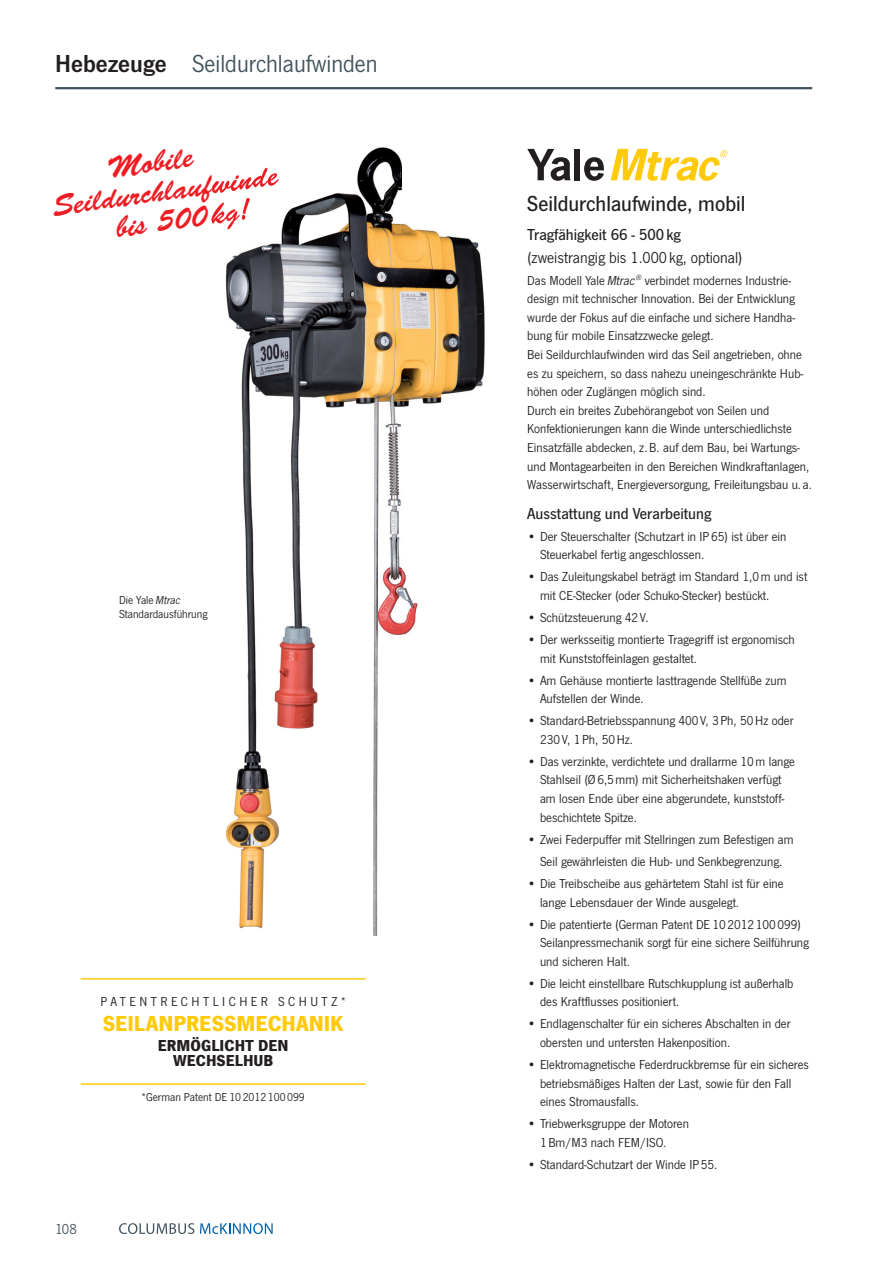
<style>
.page{position:relative;width:893px;height:1263px;background:#fff}
.page>*{position:absolute;margin:0;border:0;box-sizing:border-box;transform-origin:0 0}
.t1{font:30px "Brush Script Std";color:#ee1d23}
.t2{font:25.5px "News Got";color:#40525b}
.t3{font:500 22.5px "News Got";color:#231f20}
.t4{font:700 22.5px "News Got";letter-spacing:-.005em;color:#feca0a}
.t5{font:500 16.5px "News Got";color:#231f20}
.t6{font:16.5px "News Got";color:#231f20}
.t7{font:700 16.5px/15px "News Got";color:#231f20;text-align:center}
.t8{font:15px "News Got";color:#40525b}
.t9{font:13.5px/18.6px "News Got";color:#231f20}
.t10{font:13.5px "News Got";letter-spacing:.255em;color:#231f20}
.t11{font:12px/13.5px "News Got";color:#231f20}
.s1{font-family:"News Got Dem";color:#231f20}
.s2{font-style:italic}
</style>
<div class="page">
<hr style="left:55px;top:87px;width:757px;height:2px;background:#40525b">
<svg style="left:119px;top:1223px;width:75px;height:11px"></svg>
<svg style="left:200px;top:1223px;width:73px;height:11px"></svg>
<svg style="left:527px;top:149px;width:44px;height:32px"></svg>
<div style="left:574px;top:149px;width:6px;height:31px;background:#231f20"></div>
<svg style="left:584px;top:157px;width:20px;height:24px"></svg>
<svg style="left:611px;top:149px;width:116px;height:32px"></svg>
<hr style="left:81px;top:978px;width:285px;height:1px;background:#feca0a">
<hr style="left:81px;top:1083px;width:285px;height:2px;background:#feca0a">
<img style="left:225px;top:147px;width:260px;height:788px">
<img style="left:211px;top:164px;width:69px;height:37px">
<img style="left:211px;top:198px;width:43px;height:34px">
<h2 class="t2" style="left:55px;top:50px;width:324px"><span class="s1">Hebezeuge</span> Seildurchlaufwinden</h2>
<h1 class="t1" style="left:105px;top:152px;width:88px;rotate:-8deg">Mobile</h1>
<h1 class="t1" style="left:50px;top:190px;width:229px;rotate:-8deg">Seildurchlaufwinde</h1>
<h1 class="t1" style="left:114px;top:211px;width:137px;rotate:-8deg">bis 500 kg!</h1>
<h3 class="t3" style="left:527px;top:191px;width:220px">Seildurchlaufwinde, mobil</h3>
<p class="t5" style="left:527px;top:226px;width:155px">Tragfähigkeit 66 - 500 kg</p>
<p class="t6" style="left:527px;top:248px;width:217px">(zweistrangig bis 1.000 kg, optional)</p>
<p class="t9" style="left:527px;top:271px;width:286px">Das Modell Yale <span class="s2">Mtrac</span> <sup>®</sup> verbindet modernes Industrie&shy;design mit technischer Innovation. Bei der Entwicklung wurde der Fokus auf die einfache und sichere Handha&shy;bung für mobile Einsatzzwecke gelegt.<br>Bei Seildurchlaufwinden wird das Seil angetrieben, ohne es zu speichern, so dass nahezu uneingeschränkte Hub&shy;höhen oder Zuglängen möglich sind.<br>Durch ein breites Zubehörangebot von Seilen und Konfektionierungen kann die Winde unterschiedlichste Einsatz fälle abdecken, z. B. auf dem Bau, bei Wartungs&shy;und Montagearbeiten in den Bereichen Windkraftanlagen, Wasserwirt schaft, Energieversorgung, Freileitungsbau u. a.</p>
<p class="t5" style="left:527px;top:504px;width:186px">Ausstattung und Verarbeitung</p>
<p class="t9" style="left:540px;top:527px;width:248px;text-indent:-13px">• Der Steuerschalter (Schutzart in IP 65) ist über ein<br>Steuerkabel fertig angeschlossen.</p>
<p class="t9" style="left:540px;top:568px;width:269px;text-indent:-13px">• Das Zuleitungskabel beträgt im Standard 1,0 m und ist mit CE-Stecker (oder Schuko-Stecker) bestückt.</p>
<p class="t9" style="left:527px;top:608px;width:123px">• Schützsteuerung 42 V.</p>
<p class="t9" style="left:540px;top:630px;width:256px;text-indent:-13px">• Der werksseitig montierte Tragegriff ist ergonomisch mit Kunststoffeinlagen gestaltet.</p>
<p class="t9" style="left:540px;top:671px;width:248px;text-indent:-13px">• Am Gehäuse montierte lasttragende Stellfüße zum<br>Aufstellen der Winde.</p>
<p class="t9" style="left:540px;top:712px;width:255px;text-indent:-13px">• Standard-Betriebsspannung 400 V, 3 Ph, 50 Hz oder<br>230 V, 1 Ph, 50 Hz.</p>
<p class="t9" style="left:540px;top:752px;width:257px;text-indent:-13px">• Das verzinkte, verdichtete und drallarme 10 m lange Stahlseil (Ø 6,5 mm) mit Sicherheitshaken verfügt am losen Ende über eine abgerundete, kunststoff&shy;beschichtete Spitze.</p>
<p class="t9" style="left:527px;top:828px;width:268px;line-height:22.4px;text-align:center">• Zwei Federpuffer mit Stellringen zum Befestigen am<br>Seil gewährleisten die Hub- und Senkbegrenzung.</p>
<p class="t9" style="left:540px;top:874px;width:245px;text-indent:-13px">• Die Treibscheibe aus gehärtetem Stahl ist für eine lange Lebensdauer der Winde ausgelegt.</p>
<p class="t9" style="left:540px;top:915px;width:270px;text-indent:-13px">• Die patentierte (German Patent DE 10 2012 100 099)<br>Seilanpressmechanik sorgt für eine sichere Seilführung und sicheren Halt.</p>
<p class="t9" style="left:540px;top:974px;width:255px;text-indent:-13px">• Die leicht einstellbare Rutschkupplung ist außerhalb des Kraftflusses positioniert.</p>
<p class="t9" style="left:540px;top:1015px;width:252px;text-indent:-13px">• Endlagenschalter für ein sicheres Abschalten in der obersten und untersten Hakenposition.</p>
<p class="t9" style="left:540px;top:1055px;width:270px;text-indent:-13px">• Elektromagnetische Federdruckbremse für ein sicheres betriebsmäßiges Halten der Last, sowie für den Fall eines Stromausfalls.</p>
<p class="t9" style="left:540px;top:1115px;width:150px;text-indent:-13px">• Triebwerksgruppe der Motoren<br>1 Bm/M3 nach FEM/ISO.</p>
<p class="t9" style="left:527px;top:1155px;width:192px">• Standard-Schutzart der Winde IP 55.</p>
<p class="t11" style="left:119px;top:594px;width:90px">Die Yale <span class="s2">Mtrac<br></span>Standardausführung</p>
<p class="t10" style="left:101px;top:994px;width:247px">PATENTRECHTLICHER SCHUTZ*</p>
<h3 class="t4" style="left:103px;top:1010px;width:242px">SEILANPRESSMECHANIK</h3>
<p class="t7" style="left:158px;top:1038px;width:132px">ERMÖGLICHT DEN<br>WECHSELHUB</p>
<p class="t11" style="left:142px;top:1091px;width:165px">*German Patent DE 10 2012 100 099</p>
<p class="t8" style="left:55px;top:1221px;width:23px">108</p>
</div>
